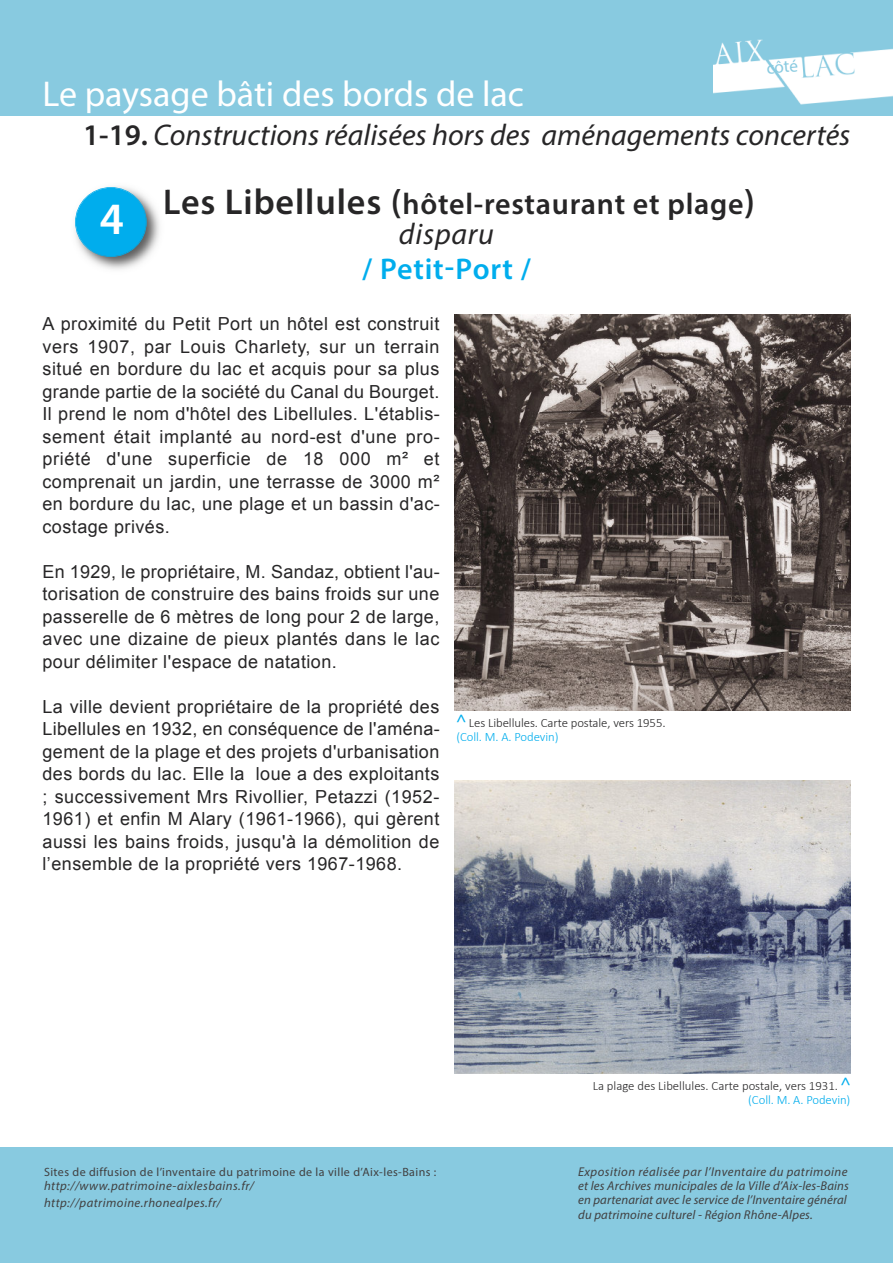
<style>
.page{position:relative;width:893px;height:1263px;background:#fff}
.page>*{position:absolute;margin:0;border:0;box-sizing:border-box;transform-origin:0 0}
.t1{font:600 45px "Myriad Pro";color:#fff}
.t2{font:36px "Myriad Pro";color:#fff}
.t3{font:italic 30px "Myriad Pro";color:#272627}
.t4{font:600 30px/30px "Myriad Pro";letter-spacing:.025em;color:#272627}
.t5{font:600 30px "Myriad Pro";letter-spacing:.025em;color:#00aded}
.t6{font:18px/22.5px "Arial";letter-spacing:.025em;color:#272627;text-align:justify}
.t7{font:17.25px "Myriad Pro";color:#88cae0}
.t8{font:italic 12.75px/14.2px "Myriad Pro";letter-spacing:.015em;color:#414041}
.t9{font:300 12.75px/13.5px "Calibri";letter-spacing:-.005em;color:#272627}
.t10{font:italic 12.75px/16.5px "Myriad Pro";letter-spacing:.035em;color:#414041}
.t11{font:12px "Myriad Pro";letter-spacing:.035em;color:#414041}
.s1{font-weight:600;font-style:normal}
.s2{font-size:36px}
.s3{font-weight:400;font-style:italic}
.s4{font-weight:400;font-size:18px;color:#00aded}
.s5{font-size:13.5px}
.s6{color:#00aded}
</style>
<div class="page">
<img style="left:455px;top:315px;width:395px;height:395px">
<div style="left:0;top:0;width:893px;height:115px;background:#88cae0"></div>
<img style="left:714px;top:39px;width:178px;height:66px">
<div style="left:0;top:1148px;width:893px;height:115px;background:#88cae0"></div>
<img style="left:75px;top:186px;width:85px;height:84px">
<svg style="left:165px;top:189px;width:1px;height:26px"></svg>
<div style="left:76px;top:188px;width:70px;height:68px;background:#00aded;border-radius:50%"></div>
<div style="left:75px;top:187px;width:72px;height:70px;border:2px solid #00aded;border-radius:50%"></div>
<img style="left:455px;top:780px;width:395px;height:294px">
<h2 class="t2" style="left:43px;top:80px;width:483px">Le paysage bâti des bords de lac</h2>
<p class="t7" style="left:766px;top:61px;width:33px;rotate:-4deg">côté</p>
<h3 class="t3" style="left:83px;top:124px;width:769px"><span class="s1">1-19.</span> Constructions réalisées hors des aménagements concertés</h3>
<h1 class="t1" style="left:100px;top:202px;width:26px">4</h1>
<h3 class="t4" style="left:399px;top:191px;width:358px;text-indent:-236px"><span class="s2">Les Libellules (</span>hôtel-restaurant et plage<span class="s2">) </span><span class="s3">disparu</span></h3>
<h3 class="t5" style="left:362px;top:258px;width:170px">/ Petit-Port /</h3>
<p class="t6" style="left:43px;top:312px;width:399px">A proximité du Petit Port un hôtel est construit vers 1907, par Louis Charlety, sur un terrain situé en bordure du lac et acquis pour sa plus grande partie de la société du Canal du Bourget.<br>Il prend le nom d'hôtel des Libellules. L'établis&shy;sement était implanté au nord-est d'une pro&shy;priété d'une superficie de 18 000 m² et comprenait un jardin, une terrasse de 3000 m² en bordure du lac, une plage et un bassin d'ac&shy;costage privés.</p>
<p class="t6" style="left:43px;top:560px;width:399px">En 1929, le propriétaire, M. Sandaz, obtient l'au&shy;torisation de construire des bains froids sur une passerelle de 6 mètres de long pour 2 de large, avec une dizaine de pieux plantés dans le lac pour délimiter l'espace de natation.</p>
<p class="t6" style="left:43px;top:695px;width:399px">La ville devient propriétaire de la propriété des Libellules en 1932, en conséquence de l'aména&shy;gement de la plage et des projets d'urbanisation des bords du lac. Elle la loue a des exploitants ; successivement Mrs Rivollier, Petazzi (1952- 1961) et enfin M Alary (1961-1966), qui gèrent aussi les bains froids, jusqu'à la démolition de l’ensemble de la propriété vers 1967-1968.</p>
<p class="t9" style="left:456px;top:717px;width:211px"><span class="s4">˄</span> Les Libellules. Carte postale, vers 1955<span class="s5">. </span><span class="s6">(Coll. M. A. Podevin)</span></p>
<p class="t11" style="left:44px;top:1167px;width:394px">Sites de diffusion de l’inventaire du patrimoine de la ville d’Aix-les-Bains :</p>
<p class="t10" style="left:44px;top:1178px;width:212px">http://www.patrimoine-aixlesbains.fr/ http://patrimoine.rhonealpes.fr/</p>
<p class="t9" style="left:593px;top:1080px;width:259px;text-align:right">La plage des Libellules. Carte postale, vers 1931. <span class="s4">˄ </span><span class="s6">(Coll. M. A. Podevin)</span></p>
<p class="t8" style="left:578px;top:1165px;width:272px">Exposition réalisée par l’Inventaire du patrimoine et les Archives municipales de la Ville d’Aix-les-Bains en partenariat avec le service de l’Inventaire général du patrimoine culturel - Région Rhône-Alpes.</p>
</div>
